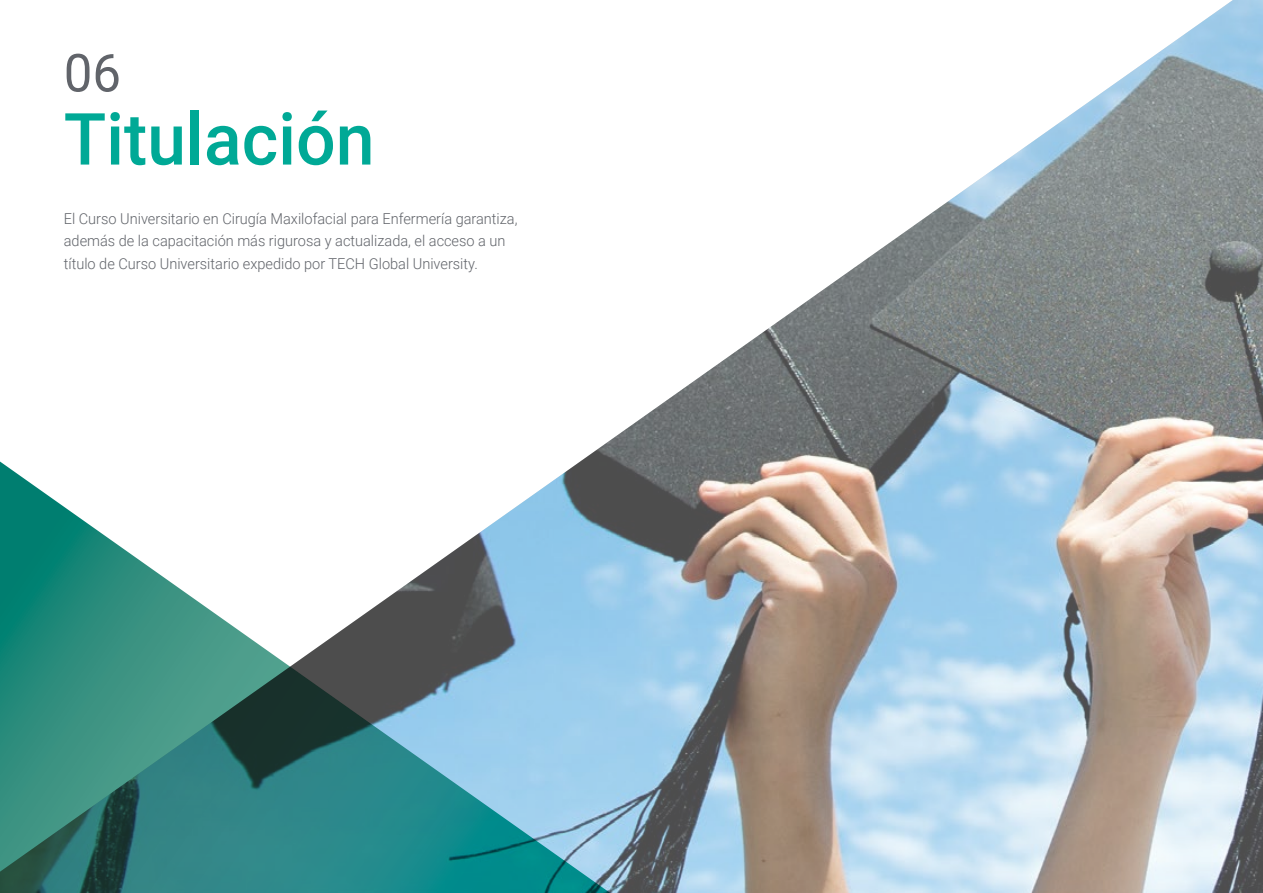
<style>
.page{position:relative;width:1263px;height:893px;background:#fff}
.page>*{position:absolute;margin:0;border:0;box-sizing:border-box;transform-origin:0 0}
.t1{font:500 72px "Roboto";color:#00a996}
.t2{font:52.5px "Roboto";color:#61646a}
.t3{font:300 15px/22.5px "Roboto";color:#61646a}
</style>
<div class="page">
<img style="left:602px;top:0;width:661px;height:893px">
<svg style="left:0;top:446px;width:640px;height:447px"></svg>
<h2 class="t2" style="left:64px;top:36px;width:59px">06</h2>
<h1 class="t1" style="left:64px;top:89px;width:312px">Titulación</h1>
<p class="t3" style="left:64px;top:207px;width:455px">El Curso Universitario en Cirugía Maxilofacial para Enfermería garantiza, además de la capacitación más rigurosa y actualizada, el acceso a un título de Curso Universitario expedido por TECH Global University.</p>
</div>
